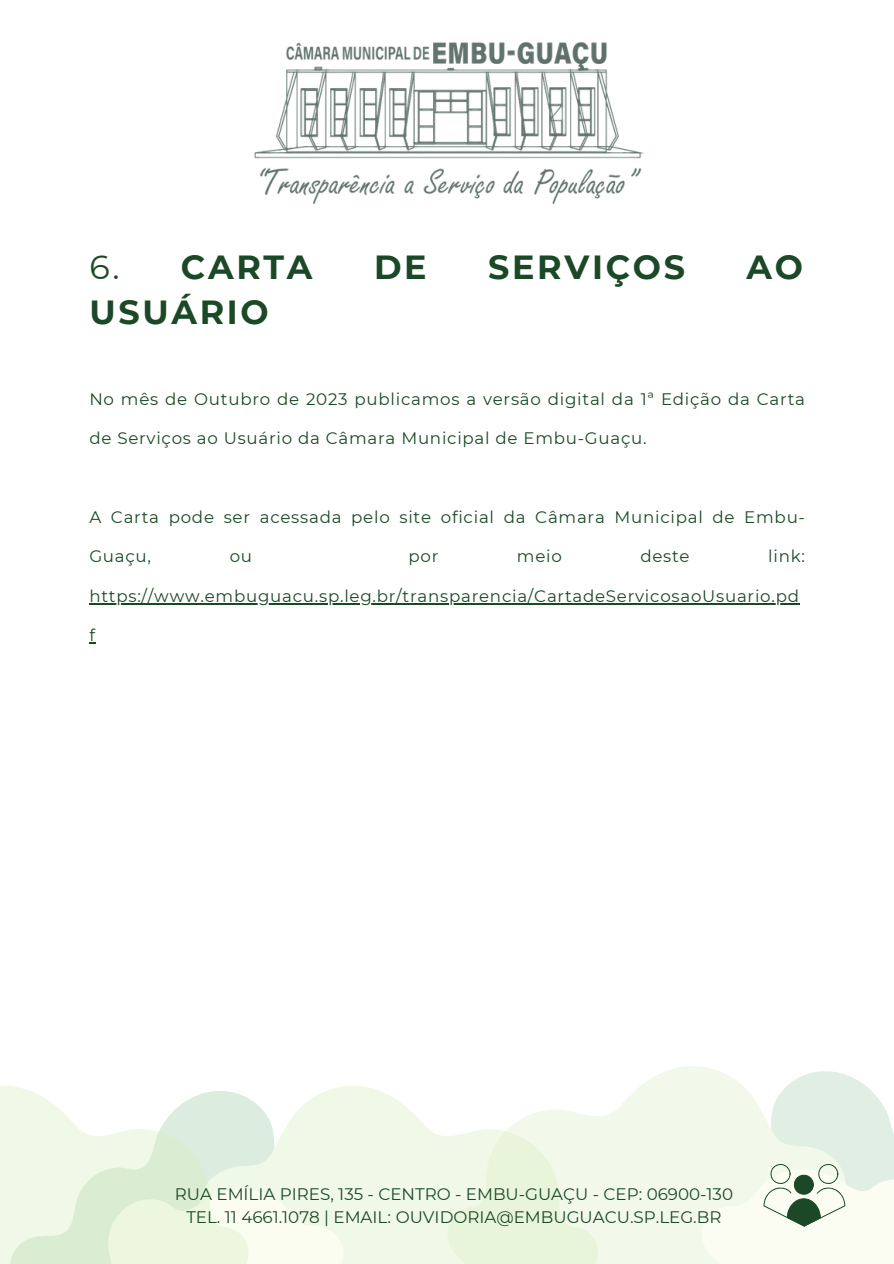
<style>
.page{position:relative;width:894px;height:1264px;background:#fff}
.page>*{position:absolute;margin:0;border:0;box-sizing:border-box;transform-origin:0 0}
.t1{font:700 33.45px "Montserrat";letter-spacing:.08em;color:#1b4927}
.t2{font:16.65px "Montserrat";letter-spacing:.045em;color:#1b4927}
.t3{font:16.65px/22.5px "Montserrat";color:#1b4927;text-align:center}
.s1{font-weight:400}
</style>
<div class="page">
<svg style="left:343px;top:1086px;width:104px;height:177px;background:#f1f8e9"></svg>
<svg style="left:447px;top:1066px;width:254px;height:197px;fill:#f2f9ea"></svg>
<svg style="left:0;top:1086px;width:343px;height:177px"></svg>
<img style="left:254px;top:42px;width:390px;height:163px">
<svg style="left:701px;top:1067px;width:192px;height:196px"></svg>
<hr style="left:89px;top:603px;width:710px;height:1px;background:#1b4927">
<h1 class="t1" style="left:89px;top:246px;width:225px"><span class="s1">6.</span> CARTA</h1>
<h1 class="t1" style="left:374px;top:246px;width:54px">DE</h1>
<h1 class="t1" style="left:488px;top:246px;width:198px">SERVIÇOS</h1>
<h1 class="t1" style="left:746px;top:246px;width:58px">AO</h1>
<h1 class="t1" style="left:89px;top:291px;width:181px">USUÁRIO</h1>
<p class="t2" style="left:89px;top:389px;width:717px">No mês de Outubro de 2023 publicamos a versão digital da 1ª Edição da Carta</p>
<p class="t2" style="left:89px;top:428px;width:558px">de Serviços ao Usuário da Câmara Municipal de Embu-Guaçu.</p>
<p class="t2" style="left:89px;top:507px;width:717px">A Carta pode ser acessada pelo site oficial da Câmara Municipal de Embu-</p>
<p class="t2" style="left:89px;top:546px;width:63px">Guaçu,</p>
<p class="t2" style="left:230px;top:546px;width:24px">ou</p>
<p class="t2" style="left:408px;top:546px;width:31px">por</p>
<p class="t2" style="left:516px;top:546px;width:46px">meio</p>
<p class="t2" style="left:640px;top:546px;width:51px">deste</p>
<p class="t2" style="left:768px;top:546px;width:38px">link:</p>
<p class="t2" style="left:89px;top:585px;width:711px">https://www.embuguacu.sp.leg.br/transparencia/CartadeServicosaoUsuario.pd</p>
<p class="t2" style="left:89px;top:625px;width:7px">f</p>
<p class="t3" style="left:175px;top:1183px;width:559px">RUA EMÍLIA PIRES, 135 - CENTRO - EMBU-GUAÇU - CEP: 06900-130<br>TEL. 11 4661.1078 | EMAIL: OUVIDORIA@EMBUGUACU.SP.LEG.BR</p>
</div>
